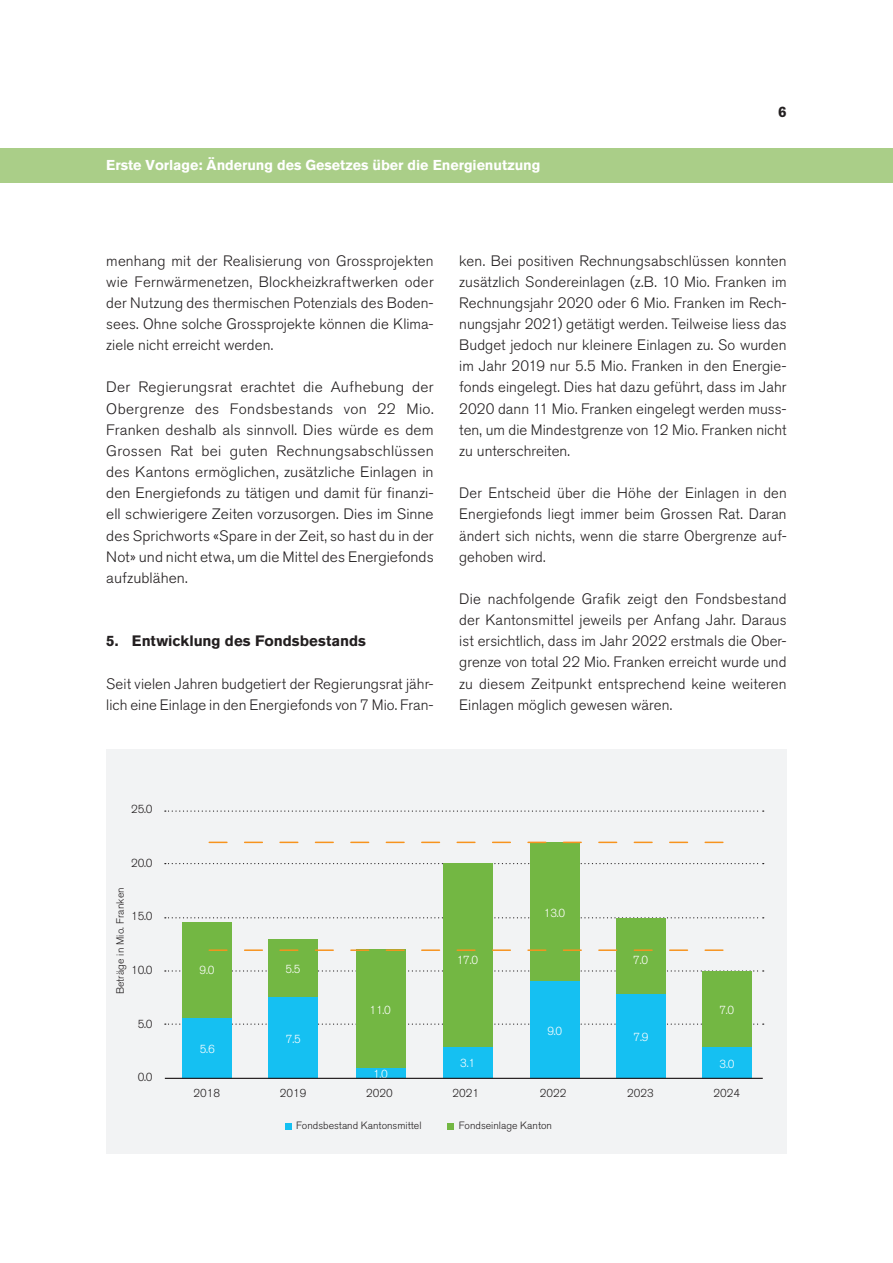
<style>
.page{position:relative;width:893px;height:1263px;background:#fff}
.page>*{position:absolute;margin:0;border:0;box-sizing:border-box;transform-origin:0 0}
.t1{font:300 15px/21.1px "Akzidenz Grotesk Pro";letter-spacing:.005em;color:#231f20;text-align:justify}
.t2{font:700 15px "Akzidenz Grotesk Pro";color:#231f20}
.t3{font:700 14.25px "Akzidenz Grotesk Pro";letter-spacing:-.005em;color:#fff}
.t4{font:300 11.55px "Akzidenz Grotesk Pro";color:#fff}
.t5{font:300 11.55px "Akzidenz Grotesk Pro";letter-spacing:-.02em;color:#231f20}
.t6{font:300 11.4px "Akzidenz Grotesk Pro";color:#231f20}
.t7{font:300 10.5px "Akzidenz Grotesk Pro";color:#231f20}
</style>
<div class="page">
<div style="left:106px;top:749px;width:681px;height:405px;background:#f2f3f4"></div>
<svg style="left:165px;top:1023px;width:599px;height:2px"></svg>
<svg style="left:165px;top:810px;width:599px;height:2px"></svg>
<svg style="left:165px;top:863px;width:599px;height:1px"></svg>
<svg style="left:165px;top:917px;width:599px;height:1px"></svg>
<svg style="left:165px;top:970px;width:599px;height:1px"></svg>
<div style="left:285px;top:1123px;width:7px;height:7px;background:#15c0f2"></div>
<div style="left:182px;top:922px;width:50px;height:157px;background:#73b743"></div>
<div style="left:182px;top:1018px;width:50px;height:61px;background:#15c0f2"></div>
<div style="left:268px;top:940px;width:50px;height:139px;background:#73b743"></div>
<div style="left:268px;top:998px;width:50px;height:81px;background:#15c0f2"></div>
<div style="left:356px;top:950px;width:49px;height:129px;background:#73b743"></div>
<div style="left:356px;top:1068px;width:49px;height:11px;background:#15c0f2"></div>
<div style="left:443px;top:863px;width:50px;height:216px;background:#73b743"></div>
<div style="left:443px;top:1047px;width:50px;height:32px;background:#15c0f2"></div>
<div style="left:530px;top:842px;width:50px;height:237px;background:#73b743"></div>
<div style="left:530px;top:982px;width:50px;height:97px;background:#15c0f2"></div>
<div style="left:616px;top:918px;width:50px;height:161px;background:#73b743"></div>
<div style="left:616px;top:995px;width:50px;height:84px;background:#15c0f2"></div>
<div style="left:702px;top:971px;width:50px;height:108px;background:#73b743"></div>
<div style="left:702px;top:1048px;width:50px;height:31px;background:#15c0f2"></div>
<svg style="left:209px;top:949px;width:514px;height:2px"></svg>
<svg style="left:209px;top:842px;width:514px;height:1px"></svg>
<div style="left:448px;top:1123px;width:6px;height:7px;background:#73b743"></div>
<hr style="left:165px;top:1078px;width:598px;height:1px;background:#231f20">
<div style="left:0;top:149px;width:893px;height:34px;background:#aace88"></div>
<p class="t3" style="left:106px;top:156px;width:436px">Erste Vorlage: Änderung des Gesetzes über die Energienutzung</p>
<p class="t2" style="left:778px;top:102px;width:10px">6</p>
<p class="t1" style="left:106px;top:250px;width:329px">menhang mit der Realisierung von Grossprojekten wie Fernwärmenetzen, Blockheizkraftwerken oder der Nutzung des thermischen Potenzials des Boden&shy;sees. Ohne solche Grossprojekte können die Klima&shy;ziele nicht erreicht werden.</p>
<p class="t1" style="left:106px;top:377px;width:329px">Der Regierungsrat erachtet die Aufhebung der Obergrenze des Fondsbestands von 22 Mio.<br>Franken deshalb als sinnvoll. Dies würde es dem Grossen Rat bei guten Rechnungsabschlüssen des Kantons ermöglichen, zusätzliche Einlagen in den Energiefonds zu tätigen und damit für finanzi&shy;ell schwierigere Zeiten vorzusorgen. Dies im Sinne des Sprichworts «Spare in der Zeit, so hast du in der Not» und nicht etwa, um die Mittel des Energiefonds aufzublähen.</p>
<p class="t2" style="left:106px;top:631px;width:261px">5. Entwicklung des Fondsbestands</p>
<p class="t1" style="left:106px;top:673px;width:329px">Seit vielen Jahren budgetiert der Regierungsrat jähr&shy;lich eine Einlage in den Energiefonds von 7 Mio. Fran-</p>
<p class="t1" style="left:459px;top:250px;width:329px">ken. Bei positiven Rechnungsabschlüssen konnten zusätzlich Sondereinlagen (z.B. 10 Mio. Franken im Rechnungsjahr 2020 oder 6 Mio. Franken im Rech&shy;nungsjahr 2021) getätigt werden. Teilweise liess das Budget jedoch nur kleinere Einlagen zu. So wurden im Jahr 2019 nur 5.5 Mio. Franken in den Energie&shy;fonds eingelegt. Dies hat dazu geführt, dass im Jahr 2020 dann 11 Mio. Franken eingelegt werden muss&shy;ten, um die Mindestgrenze von 12 Mio. Franken nicht zu unterschreiten.</p>
<p class="t1" style="left:459px;top:482px;width:329px">Der Entscheid über die Höhe der Einlagen in den Energiefonds liegt immer beim Grossen Rat. Daran ändert sich nichts, wenn die starre Obergrenze auf&shy;gehoben wird.</p>
<p class="t1" style="left:459px;top:588px;width:329px">Die nachfolgende Grafik zeigt den Fondsbestand der Kantonsmittel jeweils per Anfang Jahr. Daraus ist ersichtlich, dass im Jahr 2022 erstmals die Ober&shy;grenze von total 22 Mio. Franken erreicht wurde und zu diesem Zeitpunkt entsprechend keine weiteren Einlagen möglich gewesen wären.</p>
<p class="t5" style="left:131px;top:801px;width:23px">25.0</p>
<p class="t5" style="left:131px;top:855px;width:23px">20.0</p>
<p class="t7" style="left:113px;top:994px;width:109px;rotate:-90deg">Beträge in Mio. Franken</p>
<p class="t5" style="left:131px;top:909px;width:23px">15.0</p>
<p class="t5" style="left:131px;top:962px;width:23px">10.0</p>
<p class="t5" style="left:138px;top:1016px;width:16px">5.0</p>
<p class="t5" style="left:138px;top:1070px;width:16px">0.0</p>
<p class="t4" style="left:200px;top:963px;width:16px">9.0</p>
<p class="t4" style="left:200px;top:1041px;width:16px">5.6</p>
<p class="t4" style="left:286px;top:961px;width:16px">5.5</p>
<p class="t4" style="left:286px;top:1031px;width:16px">7.5</p>
<p class="t4" style="left:370px;top:1003px;width:23px">11.0</p>
<p class="t4" style="left:373px;top:1066px;width:16px">1.0</p>
<p class="t4" style="left:457px;top:952px;width:23px">17.0</p>
<p class="t4" style="left:460px;top:1056px;width:16px">3.1</p>
<p class="t4" style="left:544px;top:905px;width:23px">13.0</p>
<p class="t4" style="left:547px;top:1023px;width:16px">9.0</p>
<p class="t4" style="left:633px;top:952px;width:16px">7.0</p>
<p class="t4" style="left:633px;top:1030px;width:16px">7.9</p>
<p class="t4" style="left:719px;top:1002px;width:16px">7.0</p>
<p class="t4" style="left:720px;top:1056px;width:16px">3.0</p>
<p class="t6" style="left:194px;top:1085px;width:28px">2018</p>
<p class="t6" style="left:280px;top:1085px;width:28px">2019</p>
<p class="t6" style="left:366px;top:1085px;width:28px">2020</p>
<p class="t6" style="left:453px;top:1085px;width:28px">2021</p>
<p class="t6" style="left:540px;top:1085px;width:28px">2022</p>
<p class="t6" style="left:627px;top:1085px;width:28px">2023</p>
<p class="t6" style="left:714px;top:1085px;width:28px">2024</p>
<p class="t7" style="left:296px;top:1119px;width:127px">Fondsbestand Kantonsmittel</p>
<p class="t7" style="left:459px;top:1119px;width:95px">Fondseinlage Kanton</p>
</div>
